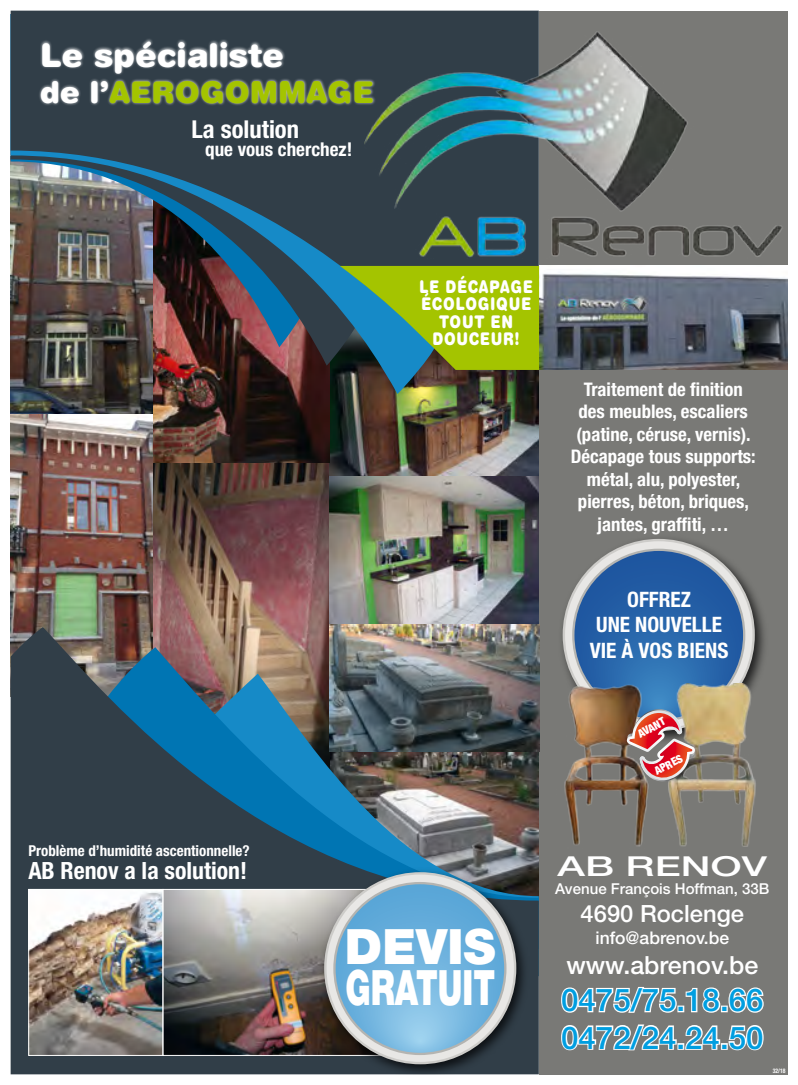
<style>
.page{position:relative;width:798px;height:1085px;background:#fff}
.page>*{position:absolute;margin:0;border:0;box-sizing:border-box;transform-origin:0 0}
.t1{font:900 48.75px/41.2px "Helvetica Neue";color:#fff}
.t2{font:900 32.5px "Helvetica Rounded";color:#fff}
.t3{font:500 31.25px/37.5px "Helvetica Neue";color:#009ee0}
.t4{font:900 30px "Helvetica Rounded";color:#a4c400}
.t5{font:500 27.5px "Helvetica Neue";color:#fff;scale:1.5 1}
.t6{font:500 25px "Helvetica Neue";color:#fff}
.t7{font:700 condensed 24.62px "Helvetica Neue";color:#fff}
.t8{font:700 condensed 23.75px "Helvetica Neue";color:#fff}
.t9{font:500 23.75px "Helvetica Neue";color:#fff}
.t10{font:700 condensed 21.25px/25.5px "Helvetica Neue";color:#fff;text-align:center}
.t11{font:700 condensed 19px "Helvetica Neue";color:#fff}
.t12{font:700 condensed 18.75px/22.5px "Helvetica Neue";color:#fff;text-align:center}
.t13{font:900 17.5px/17.5px "Helvetica Rounded";letter-spacing:.05em;color:#fff;text-align:center;scale:.8 1}
.t14{font:500 17.5px "Helvetica Neue";color:#fff}
.t15{font:700 condensed 15px "Helvetica Neue";color:#fff}
.t16{font:500 15px "Helvetica Neue";color:#fff}
.t17{font:900 condensed 11.25px "Helvetica Neue";color:#fff}
.t18{font:700 condensed 6.25px "Helvetica Neue";color:#fff;scale:.9 1}
.s1{color:#fff}
</style>
<div class="page">
<img style="left:330px;top:370px;width:209px;height:534px">
<img style="left:152px;top:394px;width:178px;height:233px">
<img style="left:11px;top:394px;width:141px;height:233px">
<img style="left:11px;top:370px;width:423px;height:24px">
<img style="left:11px;top:11px;width:527px;height:359px">
<img style="left:11px;top:627px;width:527px;height:447px">
<div style="left:539px;top:11px;width:248px;height:1063px;background:#797976"></div>
<img style="left:364px;top:32px;width:418px;height:227px">
<svg style="left:561px;top:987px;width:116px;height:26px"></svg>
<div style="left:677px;top:1005px;width:7px;height:7px;border:2px solid #fff"></div>
<svg style="left:684px;top:987px;width:37px;height:26px"></svg>
<div style="left:720px;top:1005px;width:7px;height:7px;border:2px solid #fff"></div>
<svg style="left:727px;top:987px;width:37px;height:26px"></svg>
<svg style="left:561px;top:1024px;width:116px;height:27px"></svg>
<div style="left:677px;top:1042px;width:7px;height:7px;border:2px solid #fff"></div>
<svg style="left:683px;top:1025px;width:38px;height:25px"></svg>
<div style="left:720px;top:1042px;width:7px;height:7px;border:2px solid #fff"></div>
<svg style="left:727px;top:1025px;width:37px;height:26px"></svg>
<div style="left:38px;top:38px;width:338px;height:68px;background:#fff;opacity:.75"></div>
<img style="left:30px;top:890px;width:285px;height:163px">
<div style="left:28px;top:888px;width:135px;height:167px;border:1px solid #fff"></div>
<div style="left:163px;top:888px;width:227px;height:167px;border:1px solid #fff"></div>
<img style="left:539px;top:266px;width:248px;height:104px">
<img style="left:315px;top:863px;width:218px;height:211px">
<svg style="left:325px;top:873px;width:190px;height:189px;background:#dedddb"></svg>
<svg style="left:334px;top:883px;width:171px;height:170px;background:#6fb2dc"></svg>
<img style="left:562px;top:539px;width:203px;height:144px">
<svg style="left:563px;top:540px;width:190px;height:189px;background:#dedddb"></svg>
<svg style="left:573px;top:549px;width:170px;height:171px;background:#2963a7"></svg>
<img style="left:662px;top:683px;width:94px;height:164px">
<img style="left:562px;top:680px;width:91px;height:167px">
<img style="left:626px;top:709px;width:69px;height:73px">
<svg style="left:339px;top:266px;width:200px;height:104px;background:#78a830"></svg>
<h2 class="t2" style="left:40px;top:34px;width:245px">Le spécialiste</h2>
<h3 class="t4" style="left:40px;top:72px;width:335px"><span class="s1">de l’</span>AEROGOMMAGE</h3>
<h3 class="t7" style="left:191px;top:114px;width:109px">La solution</h3>
<p class="t11" style="left:205px;top:137px;width:148px">que vous cherchez!</p>
<p class="t15" style="left:28px;top:841px;width:223px">Problème d’humidité ascentionnelle?</p>
<p class="t8" style="left:28px;top:856px;width:220px">AB Renov a la solution!</p>
<p class="t13" style="left:419px;top:277px;width:144px">LE DÉCAPAGE<br>ÉCOLOGIQUE<br>TOUT EN<br>DOUCEUR!</p>
<p class="t12" style="left:570px;top:377px;width:186px">Traitement de finition des meubles, escaliers (patine, céruse, vernis).<br>Décapage tous supports: métal, alu, polyester, pierres, béton, briques, jantes, graffiti, …</p>
<p class="t10" style="left:589px;top:586px;width:140px">OFFREZ<br>UNE NOUVELLE<br>VIE À VOS BIENS</p>
<p class="t17" style="left:635px;top:728px;width:31px;rotate:-28deg">AVANT</p>
<p class="t17" style="left:651px;top:765px;width:32px;rotate:-28deg">APRES</p>
<h1 class="t1" style="left:345px;top:925px;width:152px">DEVIS<br>GRATUIT</h1>
<h3 class="t5" style="left:557px;top:849px;width:141px">AB RENOV</h3>
<p class="t16" style="left:555px;top:879px;width:216px">Avenue François Hoffman, 33B</p>
<p class="t9" style="left:580px;top:899px;width:165px">4690 Roclenge</p>
<p class="t14" style="left:595px;top:926px;width:135px">info@abrenov.be</p>
<h3 class="t6" style="left:566px;top:949px;width:193px">www.abrenov.be</h3>
<h3 class="t3" style="left:561px;top:980px;width:204px">0475/75.18.66<br>0472/24.24.50</h3>
<p class="t18" style="left:772px;top:1066px;width:16px">32/18</p>
</div>
